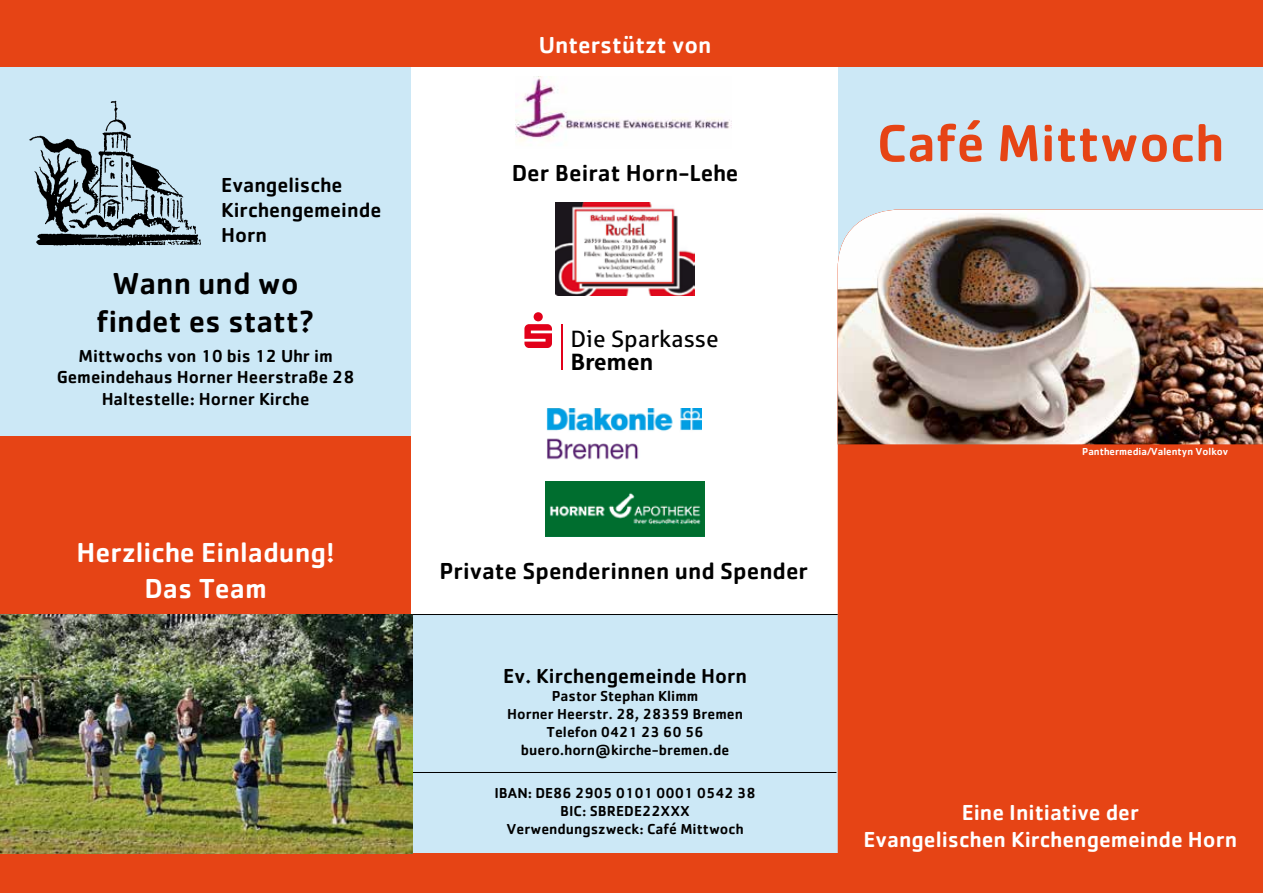
<style>
.page{position:relative;width:1263px;height:893px;background:#cce8f6}
.page>*{position:absolute;margin:0;border:0;box-sizing:border-box;transform-origin:0 0}
.t1{font:500 54px "Cachet";color:#e64415}
.t2{font:500 31.5px/37.8px "Cachet";color:#000;text-align:center}
.t3{font:500 28.5px/35.5px "Cachet";color:#fff;text-align:center}
.t4{font:27px "Arial";color:#000}
.t5{font:500 24px "Cachet";color:#000}
.t6{font:500 24px "Cachet";color:#fff}
.t7{font:23.4px "Sparkasse Rg";letter-spacing:.005em;color:#000}
.t8{font:700 23.4px "Sparkasse Rg";letter-spacing:-.015em;color:#000}
.t9{font:500 22.5px/27px "Cachet";color:#fff;text-align:center}
.t10{font:500 21px/25.2px "Cachet";color:#000}
.t11{font:500 18px/21.6px "Cachet";color:#000;text-align:center}
.t12{font:500 15px/18px "Cachet";color:#000;text-align:center}
.t13{font:500 10.5px "Cachet";color:#fff}
</style>
<div class="page">
<div style="left:0;top:436px;width:411px;height:178px;background:#e64415"></div>
<div style="left:411px;top:67px;width:427px;height:548px;background:#fff"></div>
<div style="left:0;top:854px;width:1263px;height:39px;background:#e64415"></div>
<div style="left:838px;top:444px;width:425px;height:410px;background:#e64415"></div>
<img style="left:838px;top:210px;width:425px;height:234px">
<div style="left:0;top:0;width:1263px;height:67px;background:#e64415"></div>
<img style="left:516px;top:76px;width:216px;height:66px">
<img style="left:556px;top:202px;width:138px;height:93px">
<div style="left:534px;top:312px;width:9px;height:9px;background:#e2001a;border-radius:50%"></div>
<svg style="left:524px;top:324px;width:28px;height:24px"></svg>
<hr style="left:561px;top:324px;width:2px;height:45px;background:#e2001a">
<img style="left:545px;top:481px;width:160px;height:55px">
<hr style="left:412px;top:614px;width:426px;height:1px;background:#000">
<hr style="left:411px;top:772px;width:425px;height:1px;background:#000">
<img style="left:0;top:615px;width:412px;height:239px">
<img style="left:546px;top:409px;width:155px;height:51px">
<img style="left:29px;top:100px;width:172px;height:146px">
<h3 class="t6" style="left:539px;top:30px;width:174px">Unterstützt von</h3>
<h3 class="t10" style="left:221px;top:172px;width:162px">Evangelische<br>Kirchengemeinde<br>Horn</h3>
<h3 class="t4" style="left:218px;top:186px;width:278px">Kirchengemeinde Horn</h3>
<h2 class="t2" style="left:96px;top:264px;width:220px">Wann und wo findet es statt?</h2>
<p class="t11" style="left:57px;top:344px;width:299px">Mittwochs von 10 bis 12 Uhr im<br>Gemeindehaus Horner Heerstraße 28<br>Haltestelle: Horner Kirche</p>
<h3 class="t5" style="left:512px;top:158px;width:228px">Der Beirat Horn-Lehe</h3>
<h3 class="t7" style="left:570px;top:325px;width:150px">Die Sparkasse</h3>
<h3 class="t8" style="left:570px;top:346px;width:84px">Bremen</h3>
<h3 class="t3" style="left:76px;top:534px;width:260px">Herzliche Einladung!<br>Das Team</h3>
<h3 class="t5" style="left:439px;top:556px;width:370px">Private Spenderinnen und Spender</h3>
<h3 class="t10" style="left:503px;top:663px;width:246px">Ev. Kirchengemeinde Horn</h3>
<p class="t12" style="left:507px;top:686px;width:237px">Pastor Stephan Klimm<br>Horner Heerstr. 28, 28359 Bremen<br>Telefon 0421 23 60 56 buero.horn@kirche-bremen.de</p>
<p class="t12" style="left:494px;top:784px;width:263px">IBAN: DE86 2905 0101 0001 0542 38<br>BIC: SBREDE22XXX<br>Verwendungszweck: Café Mittwoch</p>
<h1 class="t1" style="left:877px;top:110px;width:349px">Café Mittwoch</h1>
<p class="t13" style="left:1082px;top:445px;width:147px">Panthermedia/Valentyn Volkov</p>
<h3 class="t9" style="left:863px;top:798px;width:375px">Eine Initiative der<br>Evangelischen Kirchengemeinde Horn</h3>
</div>
